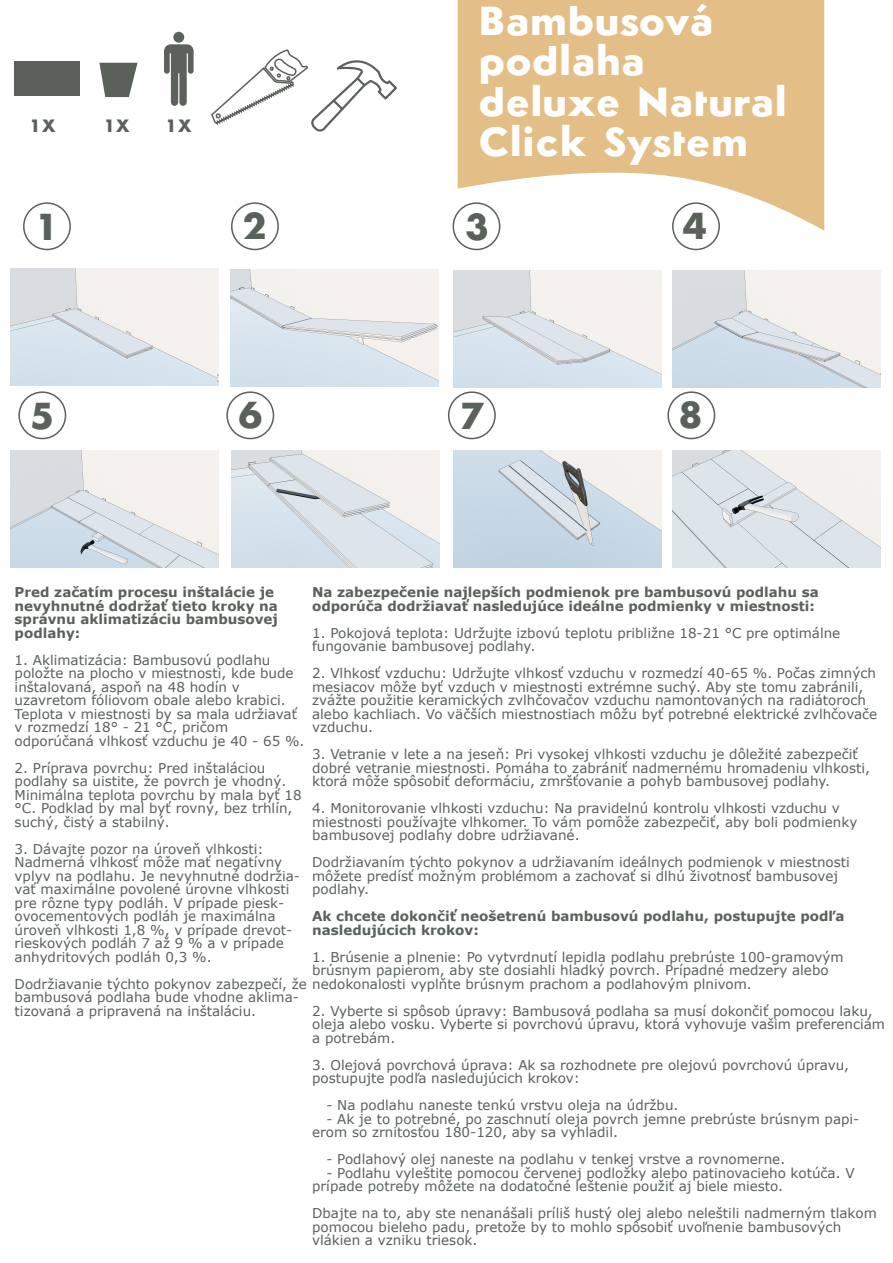
<style>
.page{position:relative;width:893px;height:1263px;background:#fff}
.page>*{position:absolute;margin:0;border:0;box-sizing:border-box;transform-origin:0 0}
.t1{font:700 40.5px/40.5px "Semplicita";color:#fff}
.t2{font:700 37.5px "Semplicita";color:#5a615b}
.t3{font:700 17.85px "Semplicita";color:#5a615b}
.t4{font:13.5px/13.5px "Verdana";color:#5a615b}
.t5{font:700 13.5px/13.5px "Verdana";color:#5a615b}
</style>
<div class="page">
<svg style="left:458px;top:0;width:366px;height:231px;fill:#e3bf87"></svg>
<svg style="left:164px;top:44px;width:30px;height:62px"></svg>
<div style="left:173px;top:32px;width:11px;height:11px;background:#5c615c;border-radius:50%"></div>
<div style="left:23px;top:202px;width:48px;height:48px;border:2px solid #5a615b;border-radius:50%"></div>
<div style="left:231px;top:202px;width:48px;height:48px;border:2px solid #5a615b;border-radius:50%"></div>
<div style="left:453px;top:202px;width:47px;height:48px;border:2px solid #5a615b;border-radius:50%"></div>
<div style="left:672px;top:202px;width:48px;height:48px;border:2px solid #5a615b;border-radius:50%"></div>
<img style="left:10px;top:269px;width:208px;height:116px">
<img style="left:231px;top:269px;width:208px;height:117px">
<img style="left:453px;top:270px;width:208px;height:117px">
<img style="left:673px;top:270px;width:208px;height:117px">
<img style="left:10px;top:450px;width:208px;height:117px">
<img style="left:453px;top:450px;width:208px;height:117px">
<img style="left:673px;top:450px;width:208px;height:117px">
<img style="left:232px;top:450px;width:208px;height:117px">
<div style="left:18px;top:391px;width:48px;height:48px;border:2px solid #5a615b;border-radius:50%"></div>
<div style="left:226px;top:391px;width:48px;height:48px;border:2px solid #5a615b;border-radius:50%"></div>
<div style="left:448px;top:391px;width:48px;height:48px;border:2px solid #5a615b;border-radius:50%"></div>
<div style="left:667px;top:391px;width:48px;height:48px;border:2px solid #5a615b;border-radius:50%"></div>
<svg style="left:509px;top:465px;width:78px;height:66px;background:#c2cbd3"></svg>
<svg style="left:211px;top:49px;width:186px;height:83px"></svg>
<div style="left:14px;top:61px;width:66px;height:34px;background:#5a615b"></div>
<svg style="left:99px;top:63px;width:39px;height:34px"></svg>
<h3 class="t3" style="left:29px;top:113px;width:28px">1X</h3>
<h3 class="t3" style="left:103px;top:113px;width:28px">1X</h3>
<h3 class="t3" style="left:165px;top:114px;width:28px">1X</h3>
<h1 class="t1" style="left:479px;top:-2px;width:310px">Bambusová podlaha deluxe Natural<br>Click System</h1>
<h2 class="t2" style="left:34px;top:200px;width:28px">1</h2>
<h2 class="t2" style="left:242px;top:200px;width:28px">2</h2>
<h2 class="t2" style="left:463px;top:200px;width:28px">3</h2>
<h2 class="t2" style="left:682px;top:199px;width:28px">4</h2>
<h2 class="t2" style="left:29px;top:389px;width:28px">5</h2>
<h2 class="t2" style="left:237px;top:389px;width:28px">6</h2>
<h2 class="t2" style="left:459px;top:389px;width:28px">7</h2>
<h2 class="t2" style="left:677px;top:388px;width:28px">8</h2>
<p class="t5" style="left:15px;top:585px;width:265px">Pred začatím procesu inštalácie je nevyhnutné dodržať tieto kroky na správnu aklimatizáciu bambusovej podlahy:</p>
<p class="t4" style="left:15px;top:653px;width:291px">1. Aklimatizácia: Bambusovú podlahu položte na plocho v miestnosti, kde bude inštalovaná, aspoň na 48 hodín v uzavretom fóliovom obale alebo krabici.<br>Teplota v miestnosti by sa mala udržiavať v rozmedzí 18° - 21 °C, pričom odporúčaná vlhkosť vzduchu je 40 - 65 %.</p>
<p class="t4" style="left:15px;top:761px;width:289px">2. Príprava povrchu: Pred inštaláciou podlahy sa uistite, že povrch je vhodný.<br>Minimálna teplota povrchu by mala byť 18 °C. Podklad by mal byť rovný, bez trhlín, suchý, čistý a stabilný.</p>
<p class="t4" style="left:15px;top:842px;width:287px">3. Dávajte pozor na úroveň vlhkosti:<br>Nadmerná vlhkosť môže mať negatívny vplyv na podlahu. Je nevyhnutné dodržia&shy;vať maximálne povolené úrovne vlhkosti pre rôzne typy podláh. V prípade piesk&shy;ovocementových podláh je maximálna úroveň vlhkosti 1,8 %, v prípade drevot&shy;rieskových podláh 7 až 9 % a v prípade anhydritových podláh 0,3 %.</p>
<p class="t4" style="left:15px;top:977px;width:739px">Dodržiavanie týchto pokynov zabezpečí, že nedokonalosti vyplňte brúsnym prachom a podlahovým plnivom. bambusová podlaha bude vhodne aklima-<br>tizovaná a pripravená na inštaláciu.</p>
<p class="t5" style="left:312px;top:585px;width:508px">Na zabezpečenie najlepších podmienok pre bambusovú podlahu sa odporúča dodržiavať nasledujúce ideálne podmienky v miestnosti:</p>
<p class="t4" style="left:312px;top:626px;width:530px">1. Pokojová teplota: Udržujte izbovú teplotu približne 18-21 °C pre optimálne fungovanie bambusovej podlahy.</p>
<p class="t4" style="left:312px;top:666px;width:567px">2. Vlhkosť vzduchu: Udržujte vlhkosť vzduchu v rozmedzí 40-65 %. Počas zimných mesiacov môže byť vzduch v miestnosti extrémne suchý. Aby ste tomu zabránili, zvážte použitie keramických zvlhčovačov vzduchu namontovaných na radiátoroch alebo kachliach. Vo väčších miestnostiach môžu byť potrebné elektrické zvlhčovače vzduchu.</p>
<p class="t4" style="left:312px;top:747px;width:559px">3. Vetranie v lete a na jeseň: Pri vysokej vlhkosti vzduchu je dôležité zabezpečiť dobré vetranie miestnosti. Pomáha to zabrániť nadmernému hromadeniu vlhkosti, ktorá môže spôsobiť deformáciu, zmršťovanie a pohyb bambusovej podlahy.</p>
<p class="t4" style="left:312px;top:801px;width:547px">4. Monitorovanie vlhkosti vzduchu: Na pravidelnú kontrolu vlhkosti vzduchu v miestnosti používajte vlhkomer. To vám pomôže zabezpečiť, aby boli podmienky bambusovej podlahy dobre udržiavané.</p>
<p class="t4" style="left:312px;top:855px;width:539px">Dodržiavaním týchto pokynov a udržiavaním ideálnych podmienok v miestnosti môžete predísť možným problémom a zachovať si dlhú životnosť bambusovej podlahy.</p>
<p class="t5" style="left:312px;top:909px;width:534px">Ak chcete dokončiť neošetrenú bambusovú podlahu, postupujte podľa nasledujúcich krokov:</p>
<p class="t4" style="left:312px;top:950px;width:533px">1. Brúsenie a plnenie: Po vytvrdnutí lepidla podlahu prebrúste 100-gramovým brúsnym papierom, aby ste dosiahli hladký povrch. Prípadné medzery alebo</p>
<p class="t4" style="left:312px;top:1004px;width:574px">2. Vyberte si spôsob úpravy: Bambusová podlaha sa musí dokončiť pomocou laku, oleja alebo vosku. Vyberte si povrchovú úpravu, ktorá vyhovuje vašim preferenciám a potrebám.</p>
<p class="t4" style="left:312px;top:1058px;width:538px">3. Olejová povrchová úprava: Ak sa rozhodnete pre olejovú povrchovú úpravu, postupujte podľa nasledujúcich krokov:</p>
<p class="t4" style="left:326px;top:1098px;width:354px">- Na podlahu naneste tenkú vrstvu oleja na údržbu.</p>
<p class="t4" style="left:312px;top:1112px;width:549px;text-indent:14px">- Ak je to potrebné, po zaschnutí oleja povrch jemne prebrúste brúsnym papi&shy;erom so zrnitosťou 180-120, aby sa vyhladil.</p>
<p class="t4" style="left:326px;top:1152px;width:460px">- Podlahový olej naneste na podlahu v tenkej vrstve a rovnomerne.</p>
<p class="t4" style="left:312px;top:1166px;width:544px;text-indent:14px">- Podlahu vyleštite pomocou červenej podložky alebo patinovacieho kotúča. V prípade potreby môžete na dodatočné leštenie použiť aj biele miesto.</p>
<p class="t4" style="left:312px;top:1206px;width:566px">Dbajte na to, aby ste nenanášali príliš hustý olej alebo neleštili nadmerným tlakom pomocou bieleho padu, pretože by to mohlo spôsobiť uvoľnenie bambusových vlákien a vzniku triesok.</p>
</div>
